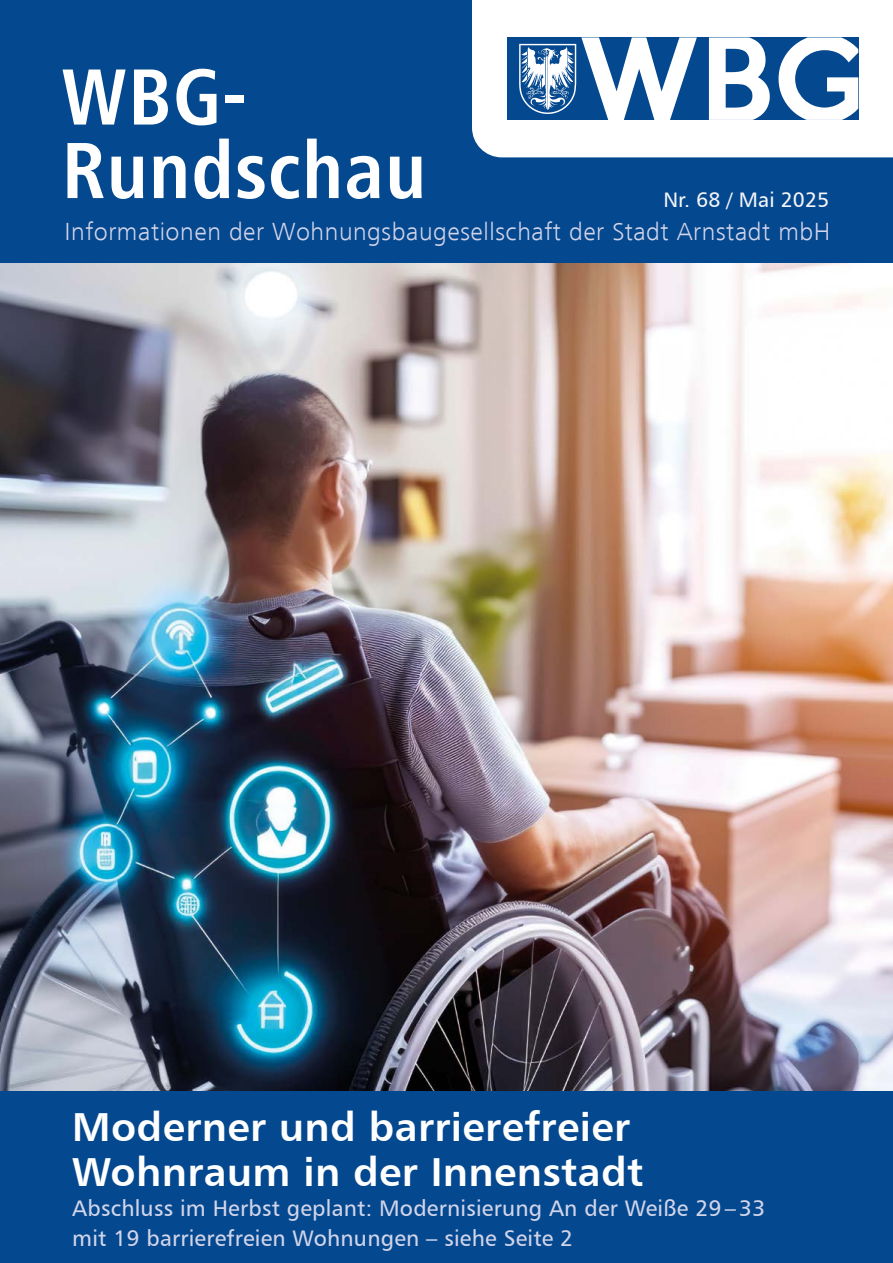
<style>
.page{position:relative;width:893px;height:1263px;background:#fff}
.page>*{position:absolute;margin:0;border:0;box-sizing:border-box;transform-origin:0 0}
.t1{font:700 condensed 82.5px/73.5px "Frutiger Next LT";letter-spacing:.01em;color:#fff}
.t2{font:40.5px/45px "Humanist 777 BT Bold B";letter-spacing:.01em;color:#fff}
.t3{font:300 25.5px "Frutiger Next LT";letter-spacing:.02em;color:#d2d5ea}
.t4{font:22.5px/30px "Humanist 777 BT Roman B";letter-spacing:.01em;color:#d2d5ea}
.t5{font:21px "Humanist 777 BT Roman B";letter-spacing:.005em;color:#f4f5fa}
</style>
<div class="page">
<div style="left:0;top:0;width:893px;height:264px;background:#04488f"></div>
<div style="left:472px;top:0;width:421px;height:157px;background:#fff"></div>
<div style="left:0;top:1090px;width:893px;height:173px;background:#04488f"></div>
<div style="left:507px;top:37px;width:351px;height:83px;background:#04488f"></div>
<svg style="left:778px;top:37px;width:80px;height:83px"></svg>
<svg style="left:519px;top:37px;width:178px;height:83px"></svg>
<svg style="left:709px;top:37px;width:61px;height:83px"></svg>
<img style="left:0;top:264px;width:893px;height:827px">
<h1 class="t1" style="left:61px;top:60px;width:367px">WBG-<br>Rundschau</h1>
<p class="t3" style="left:65px;top:217px;width:767px">Informationen der Wohnungsbaugesellschaft der Stadt Arnstadt mbH</p>
<p class="t5" style="left:663px;top:187px;width:167px">Nr. 68 / Mai 2025</p>
<h2 class="t2" style="left:72px;top:1103px;width:573px">Moderner und barrierefreier<br>Wohnraum in der Innenstadt</h2>
<p class="t4" style="left:72px;top:1192px;width:694px">Abschluss im Herbst geplant: Modernisierung An der Weiße 29 – 33 mit 19 barrierefreien Wohnungen – siehe Seite 2</p>
</div>
